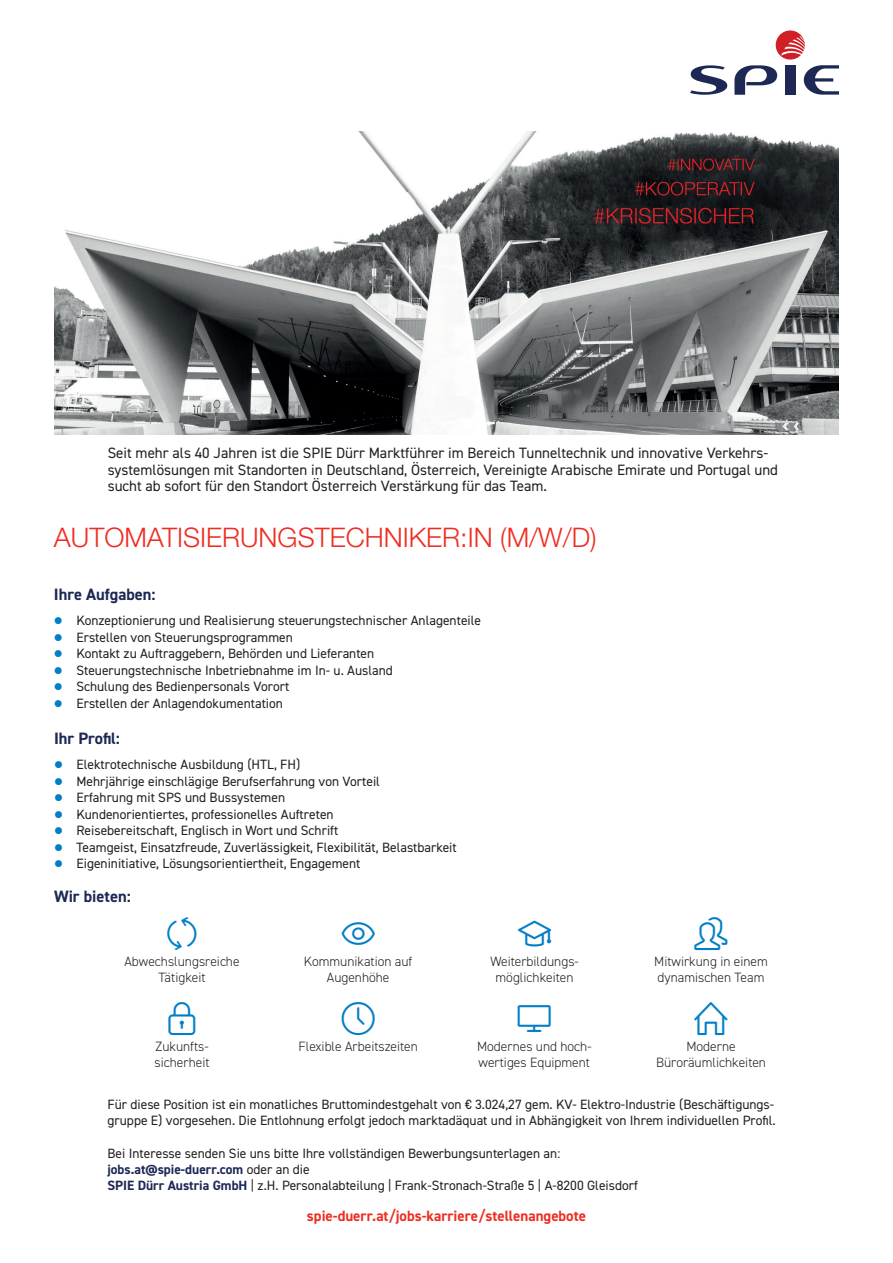
<style>
.page{position:relative;width:893px;height:1263px;background:#fff}
.page>*{position:absolute;margin:0;border:0;box-sizing:border-box;transform-origin:0 0}
.t1{font:300 27px "Helvetica Neue LT Pro";color:#ee2e22}
.t2{font:700 16.5px "DIN2014";color:#1d2855}
.t3{font:15px/16.5px "DIN2014";color:#231f20}
.t4{font:700 15px "DIN2014";color:#ee2e22}
.t5{font:13.5px/16.2px "DIN2014";color:#231f20}
.t6{font:300 13.5px/16.2px "DIN2014";color:#231f20;text-align:center}
.s1{color:#007fc6}
.s2{font-weight:700;color:#1d2855}
</style>
<div class="page">
<img style="left:54px;top:131px;width:785px;height:303px">
<svg style="left:690px;top:65px;width:37px;height:30px"></svg>
<svg style="left:734px;top:30px;width:105px;height:65px"></svg>
<p class="t3" style="left:108px;top:444px;width:672px">Seit mehr als 40 Jahren ist die SPIE Dürr Marktführer im Bereich Tunneltechnik und innovative Verkehrs&shy;systemlösungen mit Standorten in Deutschland, Österreich, Vereinigte Arabische Emirate und Portugal und sucht ab sofort für den Standort Österreich Verstärkung für das Team.</p>
<h1 class="t1" style="left:54px;top:521px;width:544px">AUTOMATISIERUNGSTECHNIKER:IN (M/W/D)</h1>
<p class="t2" style="left:54px;top:583px;width:103px">Ihre Aufgaben:</p>
<p class="t5" style="left:54px;top:612px;width:429px"><span class="s1">●</span> Konzeptionierung und Realisierung steuerungstechnischer Anlagenteile</p>
<p class="t5" style="left:54px;top:629px;width:240px"><span class="s1">●</span> Erstellen von Steuerungsprogrammen</p>
<p class="t5" style="left:54px;top:645px;width:322px"><span class="s1">●</span> Kontakt zu Auftraggebern, Behörden und Lieferanten</p>
<p class="t5" style="left:54px;top:662px;width:340px"><span class="s1">●</span> Steuerungstechnische Inbetriebnahme im In- u. Ausland</p>
<p class="t5" style="left:54px;top:678px;width:237px"><span class="s1">●</span> Schulung des Bedienpersonals Vorort</p>
<p class="t5" style="left:54px;top:695px;width:231px"><span class="s1">●</span> Erstellen der Anlagendokumentation</p>
<p class="t2" style="left:54px;top:727px;width:67px">Ihr Profil:</p>
<p class="t5" style="left:54px;top:756px;width:248px"><span class="s1">●</span> Elektrotechnische Ausbildung (HTL, FH)</p>
<p class="t5" style="left:54px;top:773px;width:327px"><span class="s1">●</span> Mehrjährige einschlägige Berufserfahrung von Vorteil</p>
<p class="t5" style="left:54px;top:789px;width:233px"><span class="s1">●</span> Erfahrung mit SPS und Bussystemen</p>
<p class="t5" style="left:54px;top:806px;width:281px"><span class="s1">●</span> Kundenorientiertes, professionelles Auftreten</p>
<p class="t5" style="left:54px;top:822px;width:286px"><span class="s1">●</span> Reisebereitschaft, Englisch in Wort und Schrift</p>
<p class="t5" style="left:54px;top:839px;width:404px"><span class="s1">●</span> Teamgeist, Einsatzfreude, Zuverlässigkeit, Flexibilität, Belastbarkeit</p>
<p class="t5" style="left:54px;top:855px;width:308px"><span class="s1">●</span> Eigeninitiative, Lösungsorientiertheit, Engagement</p>
<p class="t2" style="left:54px;top:886px;width:78px">Wir bieten:</p>
<p class="t6" style="left:125px;top:953px;width:117px">Abwechslungsreiche<br>Tätigkeit</p>
<p class="t6" style="left:490px;top:953px;width:90px">Weiterbildungs&shy;möglichkeiten</p>
<p class="t6" style="left:304px;top:953px;width:110px">Kommunikation auf<br>Augenhöhe</p>
<p class="t6" style="left:654px;top:953px;width:115px;text-align:left">Mitwirkung in einem dynamischen Team</p>
<p class="t6" style="left:155px;top:1038px;width:56px;text-align:left">Zukunfts&shy;sicherheit</p>
<p class="t6" style="left:298px;top:1038px;width:121px">Flexible Arbeitszeiten</p>
<p class="t6" style="left:656px;top:1038px;width:112px">Moderne<br>Büroräumlichkeiten</p>
<p class="t6" style="left:477px;top:1038px;width:116px;text-align:left">Modernes und hoch&shy;wertiges Equipment</p>
<p class="t5" style="left:108px;top:1096px;width:670px">Für diese Position ist ein monatliches Bruttomindestgehalt von € 3.024,27 gem. KV- Elektro-Industrie (Beschäftigungs&shy;gruppe E) vorgesehen. Die Entlohnung erfolgt jedoch marktadäquat und in Abhängigkeit von Ihrem individuellen Profil.</p>
<p class="t5" style="left:108px;top:1145px;width:532px">Bei Interesse senden Sie uns bitte Ihre vollständigen Bewerbungsunterlagen an: <span class="s2">jobs.at@spie-duerr.com</span> oder an die<br><span class="s2">SPIE Dürr Austria GmbH</span> | z.H. Personalabteilung | Frank-Stronach-Straße 5 | A-8200 Gleisdorf</p>
<p class="t4" style="left:307px;top:1205px;width:281px">spie-duerr.at/jobs-karriere/stellenangebote</p>
</div>
